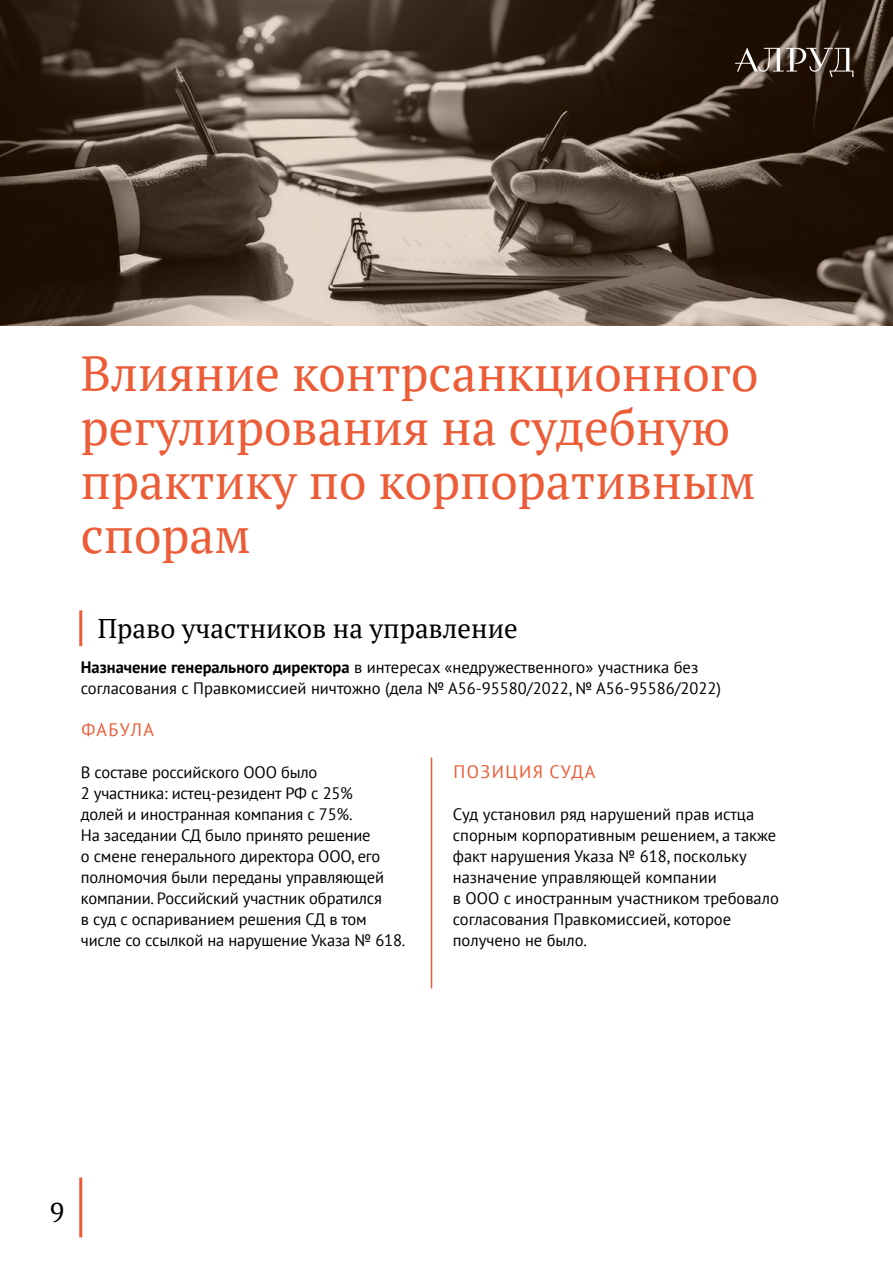
<style>
.page{position:relative;width:893px;height:1263px;background:#fff}
.page>*{position:absolute;margin:0;border:0;box-sizing:border-box;transform-origin:0 0}
.t1{font:49.5px/54px "PT Serif";color:#eb5c37}
.t2{font:27px "PT Serif";color:#000}
.t3{font:18px "PT Sans";letter-spacing:.08em;color:#eb5c37}
.t4{font:16.5px/21px "PT Sans";letter-spacing:-.01em;color:#000}
.s1{font-weight:700}
</style>
<div class="page">
<img style="left:0;top:0;width:893px;height:325px">
<hr style="left:79px;top:610px;width:3px;height:36px;background:#eb5c37">
<hr style="left:431px;top:757px;width:1px;height:231px;background:#eb5c37">
<hr style="left:79px;top:1177px;width:3px;height:60px;background:#eb5c37">
<svg style="left:735px;top:47px;width:118px;height:30px;background:#5d5046"></svg>
<h1 class="t1" style="left:81px;top:346px;width:679px">Влияние контрсанкционного регулирования на судебную практику по корпоративным спорам</h1>
<h2 class="t2" style="left:98px;top:611px;width:421px">Право участников на управление</h2>
<p class="t4" style="left:81px;top:657px;width:642px"><span class="s1">Назначение генерального директора</span> в интересах «недружественного» участника без согласования с Правкомиссией ничтожно (дела № А56-95580/2022, № А56-95586/2022)</p>
<p class="t3" style="left:82px;top:718px;width:74px">ФАБУЛА</p>
<p class="t4" style="left:81px;top:762px;width:324px">В составе российского ООО было<br>2 участника: истец-резидент РФ с 25%<br>долей и иностранная компания с 75%.<br>На заседании СД было принято решение<br>о смене генерального директора ООО, его полномочия были переданы управляющей компании. Российский участник обратился<br>в суд с оспариванием решения СД в том числе со ссылкой на нарушение Указа № 618.</p>
<p class="t3" style="left:454px;top:760px;width:143px">ПОЗИЦИЯ СУДА</p>
<p class="t4" style="left:453px;top:804px;width:328px">Суд установил ряд нарушений прав истца спорным корпоративным решением, а также факт нарушения Указа № 618, поскольку назначение управляющей компании<br>в ООО с иностранным участником требовало согласования Правкомиссией, которое получено не было.</p>
<h2 class="t2" style="left:50px;top:1194px;width:16px">9</h2>
</div>
